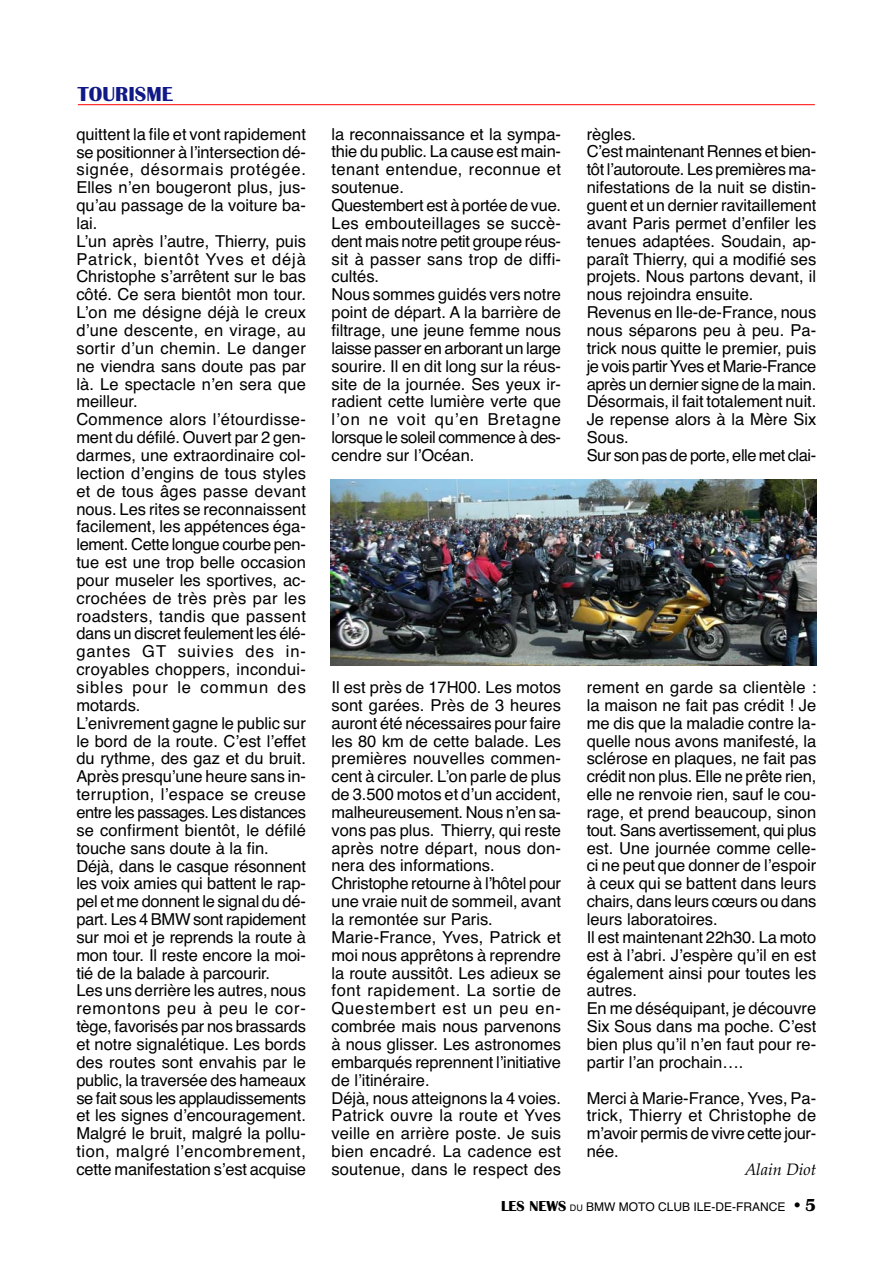
<style>
.page{position:relative;width:893px;height:1263px;background:#fff}
.page>*{position:absolute;margin:0;border:0;box-sizing:border-box;transform-origin:0 0}
.t1{font:700 21px "Britannic";color:#111987}
.t2{font:16.5px/17.9px "Helvetica";color:#000}
.t3{font:italic 16.5px "Palatino";color:#000}
.t4{font:12px "Helvetica";color:#000}
.s1{font-family:"Britannic";font-weight:700;font-size:15px}
.s2{font-size:9px}
.s3{font-family:"Britannic";font-weight:700;font-size:18px}
</style>
<div class="page">
<hr style="left:78px;top:104px;width:737px;height:1px;background:#f00">
<img style="left:330px;top:479px;width:486px;height:187px">
<p class="t1" style="left:78px;top:87px;width:97px">TOURISME</p>
<p class="t2" style="left:76px;top:127px;width:231px">quittent la file et vont rapidement se positionner à l’intersection dé&shy;signée, désormais protégée.<br>Elles n’en bougeront plus, jus&shy;qu’au passage de la voiture ba&shy;lai.<br>L’un après l’autre, Thierry, puis<br>Patrick, bientôt Yves et déjà<br>Christophe s’arrêtent sur le bas côté. Ce sera bientôt mon tour.<br>L’on me désigne déjà le creux d’une descente, en virage, au sortir d’un chemin. Le danger ne viendra sans doute pas par là. Le spectacle n’en sera que meilleur.<br>Commence alors l’étourdisse&shy;ment du défilé. Ouvert par 2 gen&shy;darmes, une extraordinaire col&shy;lection d’engins de tous styles et de tous âges passe devant nous. Les rites se reconnaissent facilement, les appétences éga&shy;lement. Cette longue courbe pen&shy;tue est une trop belle occasion pour museler les sportives, ac&shy;crochées de très près par les roadsters, tandis que passent dans un discret feulement les élé&shy;gantes GT suivies des in&shy;croyables choppers, incondui&shy;sibles pour le commun des motards.<br>L’enivrement gagne le public sur le bord de la route. C’est l’effet du rythme, des gaz et du bruit.<br>Après presqu’une heure sans in&shy;terruption, l’espace se creuse entre les passages. Les distances se confirment bientôt, le défilé touche sans doute à la fin.<br>Déjà, dans le casque résonnent les voix amies qui battent le rap&shy;pel et me donnent le signal du dé&shy;part. Les 4 BMW sont rapidement sur moi et je reprends la route à mon tour. Il reste encore la moi&shy;tié de la balade à parcourir.<br>Les uns derrière les autres, nous remontons peu à peu le cor&shy;tège, favorisés par nos brassards et notre signalétique. Les bords des routes sont envahis par le public, la traversée des hameaux se fait sous les applaudissements et les signes d’encouragement.<br>Malgré le bruit, malgré la pollu&shy;tion, malgré l’encombrement, cette manifestation s’est acquise</p>
<p class="t2" style="left:331px;top:127px;width:231px">la reconnaissance et la sympa&shy;thie du public. La cause est main&shy;tenant entendue, reconnue et soutenue.<br>Questembert est à portée de vue.<br>Les embouteillages se succè&shy;dent mais notre petit groupe réus&shy;sit à passer sans trop de diffi&shy;cultés.<br>Nous sommes guidés vers notre point de départ. A la barrière de filtrage, une jeune femme nous laisse passer en arborant un large sourire. Il en dit long sur la réus&shy;site de la journée. Ses yeux ir&shy;radient cette lumière verte que l’on ne voit qu’en Bretagne lorsque le soleil commence à des&shy;cendre sur l’Océan.</p>
<p class="t2" style="left:331px;top:680px;width:231px">Il est près de 17H00. Les motos sont garées. Près de 3 heures auront été nécessaires pour faire les 80 km de cette balade. Les premières nouvelles commen&shy;cent à circuler. L’on parle de plus de 3.500 motos et d’un accident, malheureusement. Nous n’en sa&shy;vons pas plus. Thierry, qui reste après notre départ, nous don&shy;nera des informations.<br>Christophe retourne à l’hôtel pour une vraie nuit de sommeil, avant la remontée sur Paris.<br>Marie-France, Yves, Patrick et moi nous apprêtons à reprendre la route aussitôt. Les adieux se font rapidement. La sortie de<br>Questembert est un peu en&shy;combrée mais nous parvenons à nous glisser. Les astronomes embarqués reprennent l’initiative de l’itinéraire.<br>Déjà, nous atteignons la 4 voies.<br>Patrick ouvre la route et Yves veille en arrière poste. Je suis bien encadré. La cadence est soutenue, dans le respect des</p>
<p class="t2" style="left:587px;top:126px;width:231px">règles.<br>C’est maintenant Rennes et bien&shy;tôt l’autoroute. Les premières ma&shy;nifestations de la nuit se distin&shy;guent et un dernier ravitaillement avant Paris permet d’enfiler les tenues adaptées. Soudain, ap&shy;paraît Thierry, qui a modifié ses projets. Nous partons devant, il nous rejoindra ensuite.<br>Revenus en Ile-de-France, nous nous séparons peu à peu. Pa&shy;trick nous quitte le premier, puis je vois partir Yves et Marie-France après un dernier signe de la main.<br>Désormais, il fait totalement nuit.<br>Je repense alors à la Mère Six<br>Sous.<br>Sur son pas de porte, elle met clai-</p>
<p class="t2" style="left:587px;top:680px;width:231px">rement en garde sa clientèle : la maison ne fait pas crédit ! Je me dis que la maladie contre la&shy;quelle nous avons manifesté, la sclérose en plaques, ne fait pas crédit non plus. Elle ne prête rien, elle ne renvoie rien, sauf le cou&shy;rage, et prend beaucoup, sinon tout. Sans avertissement, qui plus est. Une journée comme celle&shy;ci ne peut que donner de l’espoir à ceux qui se battent dans leurs chairs, dans leurs cœurs ou dans leurs laboratoires.<br>Il est maintenant 22h30. La moto est à l’abri. J’espère qu’il en est également ainsi pour toutes les autres.<br>En me déséquipant, je découvre<br>Six Sous dans ma poche. C’est bien plus qu’il n’en faut pour re&shy;partir l’an prochain….</p>
<p class="t2" style="left:587px;top:1090px;width:231px;text-align:justify">Merci à Marie-France, Yves, Pa&shy;trick, Thierry et Christophe de m’avoir permis de vivre cette jour&shy;née.</p>
<p class="t3" style="left:744px;top:1163px;width:73px">Alain Diot</p>
<p class="t4" style="left:501px;top:1203px;width:317px"><span class="s1">LES NEWS</span> <span class="s2">DU</span> BMW MOTO CLUB ILE-DE-FRANCE <span class="s3">• 5</span></p>
</div>
